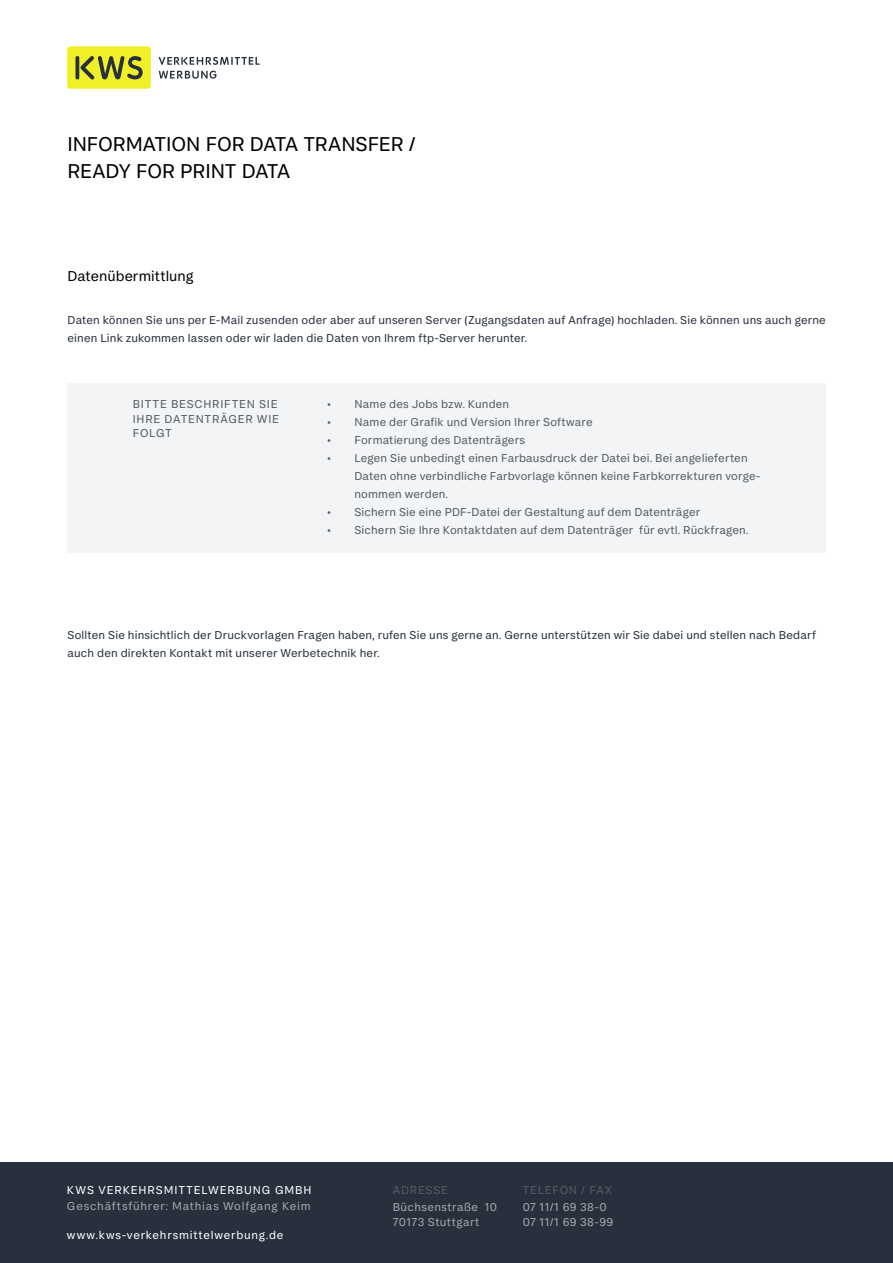
<style>
.page{position:relative;width:893px;height:1263px;background:#fff}
.page>*{position:absolute;margin:0;border:0;box-sizing:border-box;transform-origin:0 0}
.t1{font:21px/27.3px "FS Koopman";letter-spacing:-.005em;color:#000}
.t2{font:15px "FS Koopman";color:#000}
.t3{font:12px/18px "FS Koopman";letter-spacing:.015em;color:#28303d}
.t4{font:12px/18px "FS Koopman";letter-spacing:.015em;color:#565b63}
.t5{font:12px/14.4px "FS Koopman";letter-spacing:.05em;color:#a6a7a9}
.t6{font:12px "FS Koopman";letter-spacing:.07em;color:#fff}
.t7{font:12px/14.4px "FS Koopman";letter-spacing:.065em;color:#565b63}
.t8{font:12px "FS Koopman";letter-spacing:.06em;color:#565b63}
.t9{font:12px "FS Koopman";letter-spacing:.07em;color:#565b63}
</style>
<div class="page">
<div style="left:0;top:1162px;width:893px;height:101px;background:#28303d"></div>
<div style="left:67px;top:46px;width:84px;height:43px;background:#f1ef27;border-radius:3px"></div>
<svg style="left:75px;top:56px;width:68px;height:24px"></svg>
<svg style="left:159px;top:57px;width:101px;height:8px"></svg>
<svg style="left:159px;top:71px;width:58px;height:8px"></svg>
<div style="left:67px;top:383px;width:759px;height:170px;background:#f3f4f5"></div>
<h1 class="t1" style="left:67px;top:130px;width:350px">INFORMATION FOR DATA TRANSFER /<br>READY FOR PRINT DATA</h1>
<p class="t2" style="left:68px;top:268px;width:128px">Datenübermittlung</p>
<p class="t3" style="left:68px;top:311px;width:760px">Daten können Sie uns per E-Mail zusenden oder aber auf unseren Server (Zugangsdaten auf Anfrage) hochladen. Sie können uns auch gerne einen Link zukommen lassen oder wir laden die Daten von Ihrem ftp-Server herunter.</p>
<p class="t7" style="left:133px;top:397px;width:148px">BITTE BESCHRIFTEN SIE<br>IHRE DATENTRÄGER WIE<br>FOLGT</p>
<p class="t4" style="left:327px;top:395px;width:183px">• Name des Jobs bzw. Kunden</p>
<p class="t4" style="left:327px;top:413px;width:267px">• Name der Grafik und Version Ihrer Software</p>
<p class="t4" style="left:327px;top:431px;width:199px">• Formatierung des Datenträgers</p>
<p class="t4" style="left:354px;top:449px;width:407px;text-indent:-27px">• Legen Sie unbedingt einen Farbausdruck der Datei bei. Bei angelieferten<br>Daten ohne verbindliche Farbvorlage können keine Farbkorrekturen vorge&shy;nommen werden.</p>
<p class="t4" style="left:327px;top:503px;width:374px">• Sichern Sie eine PDF-Datei der Gestaltung auf dem Datenträger</p>
<p class="t4" style="left:327px;top:521px;width:422px">• Sichern Sie Ihre Kontaktdaten auf dem Datenträger für evtl. Rückfragen.</p>
<p class="t3" style="left:67px;top:626px;width:750px">Sollten Sie hinsichtlich der Druckvorlagen Fragen haben, rufen Sie uns gerne an. Gerne unterstützen wir Sie dabei und stellen nach Bedarf auch den direkten Kontakt mit unserer Werbetechnik her.</p>
<p class="t6" style="left:67px;top:1183px;width:246px">KWS VERKEHRSMITTELWERBUNG GMBH</p>
<p class="t9" style="left:393px;top:1183px;width:57px">ADRESSE</p>
<p class="t6" style="left:67px;top:1228px;width:218px">www.kws-verkehrsmittelwerbung.de</p>
<p class="t5" style="left:67px;top:1199px;width:245px">Geschäftsführer: Mathias Wolfgang Keim</p>
<p class="t5" style="left:393px;top:1200px;width:106px">Büchsenstraße 10<br>70173 Stuttgart</p>
<p class="t8" style="left:523px;top:1183px;width:91px">TELEFON / FAX</p>
<p class="t5" style="left:523px;top:1200px;width:92px">07 11/1 69 38-0<br>07 11/1 69 38-99</p>
</div>
